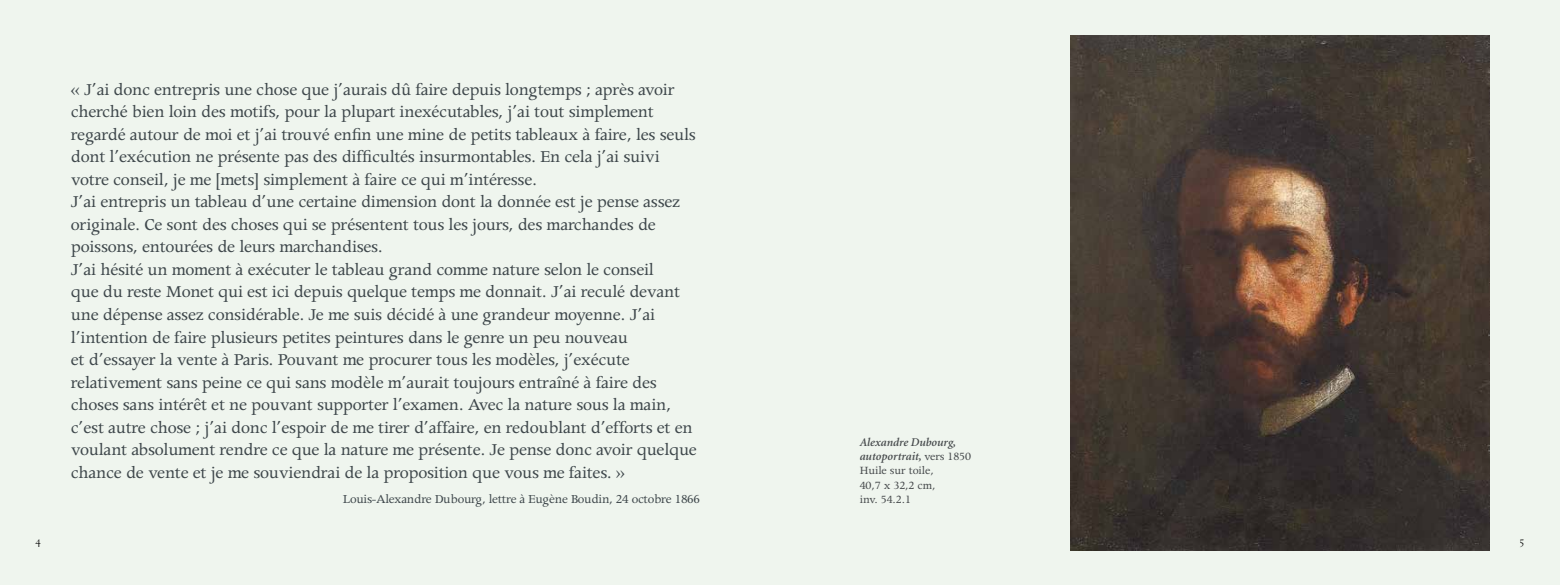
<style>
.page{position:relative;width:1560px;height:585px;background:#fff}
.page>*{position:absolute;margin:0;border:0;box-sizing:border-box;transform-origin:0 0}
.t1{font:18.75px/22.5px "Apollo";letter-spacing:-.015em;color:#3e474b}
.t2{font:13.75px "Apollo";letter-spacing:-.02em;color:#3e474b}
.t3{font:12.5px/14.4px "Apollo";letter-spacing:-.01em;color:#464a4c}
.t4{font:italic 600 11.88px/14.4px "Minion";color:#464a4c}
.t5{font:10.62px "Electra LH";color:#000}
.s1{font-family:"Apollo";font-weight:400;font-style:normal;font-size:12.5px}
</style>
<div class="page">
<div style="left:0;top:0;width:780px;height:585px;background:#eff5ee"></div>
<div style="left:780px;top:0;width:779px;height:585px;background:#eff5ee"></div>
<img style="left:1070px;top:35px;width:418px;height:515px">
<p class="t1" style="left:71px;top:79px;width:627px">« J’ai donc entrepris une chose que j’aurais dû faire depuis longtemps ; après avoir cherché bien loin des motifs, pour la plupart inexécutables, j’ai tout simplement regardé autour de moi et j’ai trouvé enfin une mine de petits tableaux à faire, les seuls dont l’exécution ne présente pas des difficultés insurmontables. En cela j’ai suivi votre conseil, je me [mets] simplement à faire ce qui m’intéresse.<br>J’ai entrepris un tableau d’une certaine dimension dont la donnée est je pense assez originale. Ce sont des choses qui se présentent tous les jours, des marchandes de poissons, entourées de leurs marchandises.<br>J’ai hésité un moment à exécuter le tableau grand comme nature selon le conseil<br>que du reste Monet qui est ici depuis quelque temps me donnait. J’ai reculé devant une dépense assez considérable. Je me suis décidé à une grandeur moyenne. J’ai l’intention de faire plusieurs petites peintures dans le genre un peu nouveau<br>et d’essayer la vente à Paris. Pouvant me procurer tous les modèles, j’exécute relativement sans peine ce qui sans modèle m’aurait toujours entraîné à faire des choses sans intérêt et ne pouvant supporter l’examen. Avec la nature sous la main, c’est autre chose ; j’ai donc l’espoir de me tirer d’affaire, en redoublant d’efforts et en voulant absolument rendre ce que la nature me présente. Je pense donc avoir quelque chance de vente et je me souviendrai de la proposition que vous me faites. »</p>
<p class="t2" style="left:343px;top:491px;width:359px">Louis-Alexandre Dubourg, lettre à Eugène Boudin, 24 octobre 1866</p>
<p class="t4" style="left:859px;top:435px;width:113px">Alexandre Dubourg, autoportrait, <span class="s1">vers 1850</span></p>
<p class="t3" style="left:859px;top:464px;width:77px">Huile sur toile,<br>40,7 x 32,2 cm, inv. 54.2.1</p>
<p class="t5" style="left:35px;top:537px;width:7px">4</p>
<p class="t5" style="left:1518px;top:537px;width:7px">5</p>
</div>
